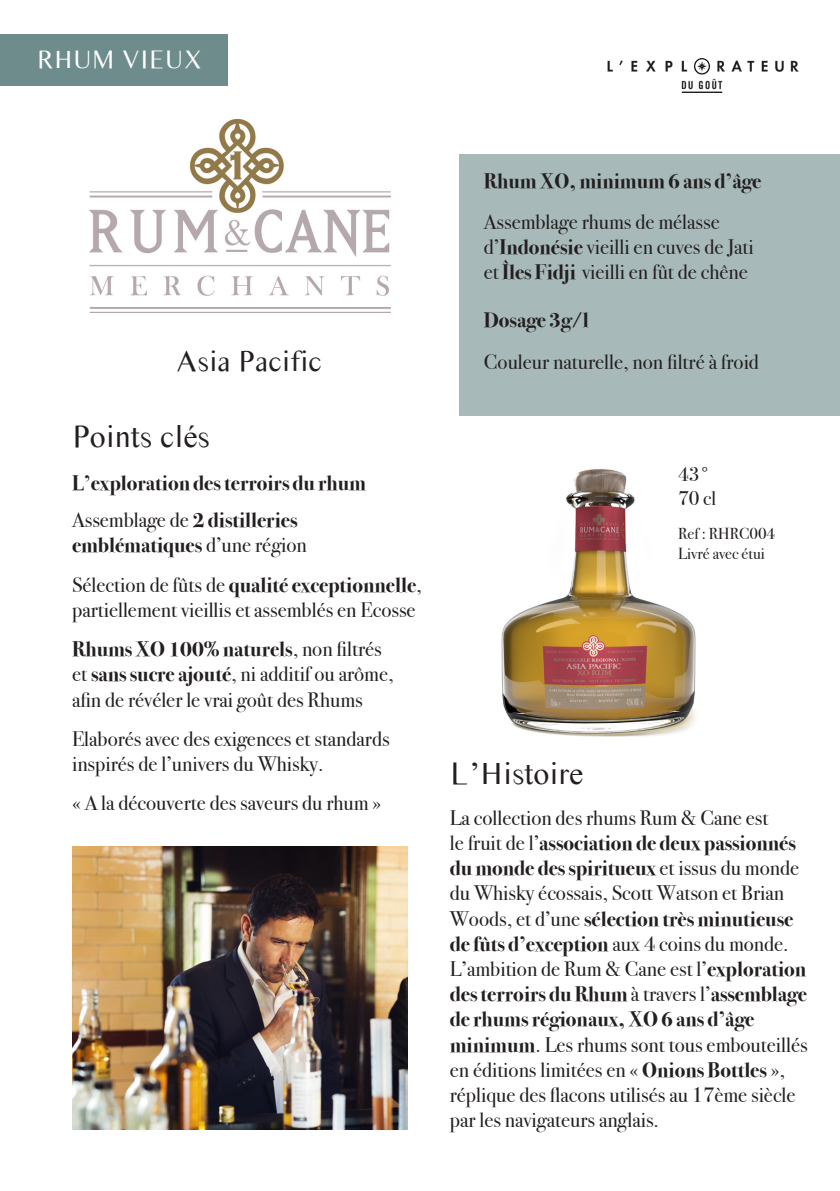
<style>
.page{position:relative;width:840px;height:1191px;background:#fff}
.page>*{position:absolute;margin:0;border:0;box-sizing:border-box;transform-origin:0 0}
.t1{font:32px "Times Sans Serif";color:#231f20}
.t2{font:30px "Times Sans Serif";color:#231f20}
.t3{font:26px "Times Sans Serif";color:#fff}
.t4{font:21px/25.2px "Bodoni Svty Two ITCTT";color:#231f20}
.t5{font:700 21px/25.2px "Bodoni Svty Two ITCTT";color:#231f20}
.t6{font:20px "Bodoni Svty Two ITCTT";color:#231f20}
.t7{font:16px "Bodoni Svty Two ITCTT";color:#231f20}
.s1{font-weight:400}
.s2{font-weight:700}
</style>
<div class="page">
<div style="left:459px;top:154px;width:380px;height:262px;background:#a7b9b9"></div>
<img style="left:72px;top:846px;width:335px;height:283px">
<img style="left:501px;top:469px;width:195px;height:268px">
<img style="left:607px;top:58px;width:191px;height:34px">
<div style="left:0;top:34px;width:227px;height:51px;background:#6f8c8d"></div>
<img style="left:89px;top:119px;width:301px;height:193px">
<p class="t3" style="left:37px;top:41px;width:167px">RHUM VIEUX</p>
<p class="t2" style="left:176px;top:341px;width:147px">Asia Pacific</p>
<p class="t1" style="left:72px;top:414px;width:139px">Points clés</p>
<p class="t5" style="left:72px;top:468px;width:295px">L’exploration des terroirs du rhum</p>
<p class="t5" style="left:72px;top:506px;width:227px"><span class="s1">Assemblage de</span> 2 distilleries</p>
<p class="t5" style="left:72px;top:531px;width:236px">emblématiques <span class="s1">d’une région</span></p>
<p class="t4" style="left:72px;top:570px;width:351px">Sélection de fûts de <span class="s2">qualité exceptionnelle</span>, partiellement vieillis et assemblés en Ecosse</p>
<p class="t5" style="left:72px;top:634px;width:311px">Rhums XO 100% naturels<span class="s1">, non filtrés</span></p>
<p class="t4" style="left:72px;top:659px;width:323px">et <span class="s2">sans sucre ajouté</span>, ni additif ou arôme,</p>
<p class="t4" style="left:72px;top:684px;width:292px">afin de révéler le vrai goût des Rhums</p>
<p class="t4" style="left:72px;top:724px;width:319px">Elaborés avec des exigences et standards inspirés de l’univers du Whisky.</p>
<p class="t4" style="left:72px;top:788px;width:310px">« A la découverte des saveurs du rhum »</p>
<p class="t5" style="left:483px;top:166px;width:279px">Rhum XO, minimum 6 ans d’âge</p>
<p class="t4" style="left:483px;top:207px;width:237px">Assemblage rhums de mélasse</p>
<p class="t4" style="left:483px;top:232px;width:271px">d’<span class="s2">Indonésie</span> vieilli en cuves de Jati</p>
<p class="t4" style="left:483px;top:257px;width:265px">et <span class="s2">Îles Fidji</span> vieilli en fût de chêne</p>
<p class="t5" style="left:483px;top:306px;width:106px">Dosage 3g/l</p>
<p class="t4" style="left:483px;top:347px;width:276px">Couleur naturelle, non filtré à froid</p>
<p class="t6" style="left:677px;top:458px;width:33px">43°</p>
<p class="t6" style="left:677px;top:482px;width:39px">70 cl</p>
<p class="t7" style="left:677px;top:521px;width:98px">Ref : RHRC004</p>
<p class="t7" style="left:677px;top:541px;width:88px">Livré avec étui</p>
<p class="t1" style="left:449px;top:751px;width:135px">L’Histoire</p>
<p class="t4" style="left:449px;top:803px;width:320px">La collection des rhums Rum &amp; Cane est</p>
<p class="t5" style="left:449px;top:828px;width:358px"><span class="s1">le fruit de l’</span>association de deux passionnés du monde des spiritueux <span class="s1">et issus du monde du Whisky écossais, Scott Watson et Brian Woods, et d’une</span> sélection très minutieuse de fûts d’exception <span class="s1">aux 4 coins du monde.<br>L’ambition de Rum &amp; Cane est l’</span>exploration des terroirs du Rhum <span class="s1">à travers l’</span>assemblage de rhums régionaux, XO 6 ans d’âge</p>
<p class="t4" style="left:449px;top:1029px;width:359px"><span class="s2">minimum</span>. Les rhums sont tous embouteillés en éditions limitées en « <span class="s2">Onions Bottles</span> », réplique des flacons utilisés au 17ème siècle par les navigateurs anglais.</p>
</div>
